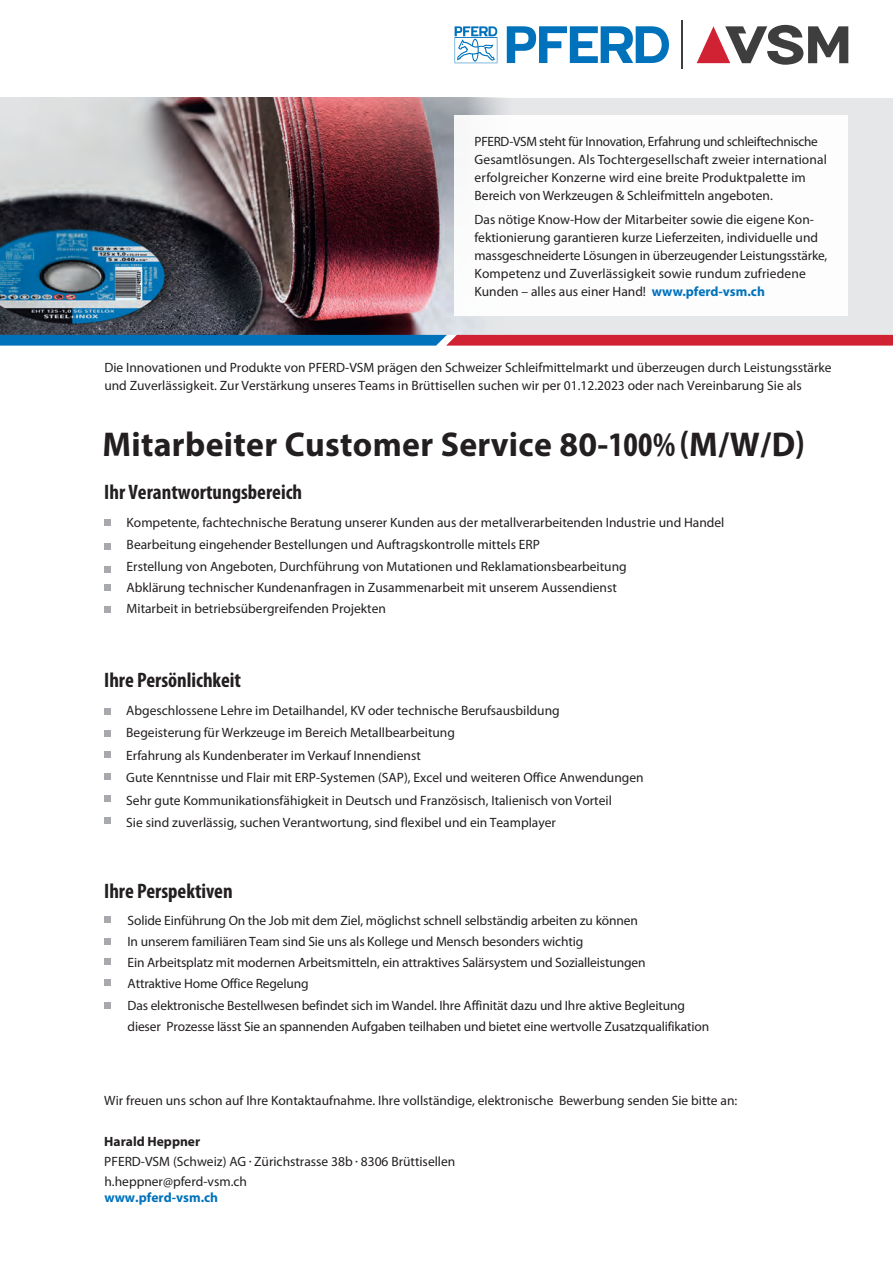
<style>
.page{position:relative;width:893px;height:1263px;background:#fff}
.page>*{position:absolute;margin:0;border:0;box-sizing:border-box;transform-origin:0 0}
.t1{font:700 34.5px "Myriad Pro";letter-spacing:.01em;color:#231f20}
.t2{font:700 condensed 21px "Myriad Pro";color:#231f20}
.t3{font:13.5px/18px "Myriad Pro";color:#231f20}
.t4{font:700 13.5px "Myriad Pro";color:#0072bc}
.s1{font-weight:700;color:#0072bc}
.s2{font-stretch:condensed}
.s3{font-weight:700}
</style>
<div class="page">
<hr style="left:682px;top:20px;width:1px;height:49px;background:#3e3e3f">
<svg style="left:507px;top:26px;width:162px;height:37px"></svg>
<svg style="left:455px;top:26px;width:42px;height:37px"></svg>
<svg style="left:697px;top:25px;width:151px;height:40px"></svg>
<div style="left:0;top:98px;width:893px;height:244px;background:#e6e7e9"></div>
<img style="left:0;top:98px;width:539px;height:237px">
<div style="left:455px;top:115px;width:393px;height:201px;background:#fff"></div>
<svg style="left:0;top:335px;width:893px;height:11px;background:#6f527d"></svg>
<div style="left:105px;top:519px;width:6px;height:7px;background:#a8a9ad"></div>
<svg style="left:105px;top:544px;width:6px;height:6px"></svg>
<svg style="left:105px;top:566px;width:6px;height:6px"></svg>
<svg style="left:105px;top:584px;width:6px;height:6px"></svg>
<svg style="left:105px;top:606px;width:6px;height:6px"></svg>
<svg style="left:104px;top:709px;width:6px;height:6px"></svg>
<svg style="left:104px;top:751px;width:6px;height:6px"></svg>
<svg style="left:104px;top:774px;width:6px;height:6px"></svg>
<svg style="left:104px;top:795px;width:6px;height:6px"></svg>
<svg style="left:104px;top:817px;width:6px;height:6px"></svg>
<div style="left:104px;top:730px;width:7px;height:6px;background:#a8a9ad"></div>
<div style="left:104px;top:916px;width:6px;height:7px;background:#a8a9ad"></div>
<div style="left:104px;top:938px;width:6px;height:7px;background:#a8a9ad"></div>
<div style="left:104px;top:959px;width:7px;height:6px;background:#a8a9ad"></div>
<div style="left:104px;top:980px;width:7px;height:6px;background:#a8a9ad"></div>
<div style="left:104px;top:1002px;width:7px;height:6px;background:#a8a9ad"></div>
<p class="t3" style="left:475px;top:132px;width:354px">PFERD-VSM steht für Innovation, Erfahrung und schleiftechnische Gesamtlösungen. Als Tochtergesellschaft zweier international erfolgreicher Konzerne wird eine breite Produktpalette im Bereich von Werkzeugen &amp; Schleifmitteln angeboten.</p>
<p class="t3" style="left:475px;top:210px;width:354px">Das nötige Know-How der Mitarbeiter sowie die eigene Kon&shy;fektionierung garantieren kurze Lieferzeiten, individuelle und massgeschneiderte Lösungen in überzeugender Leistungsstärke, Kompetenz und Zuverlässigkeit sowie rundum zufriedene Kunden – alles aus einer Hand! <span class="s1">www.pferd-vsm.ch</span></p>
<p class="t3" style="left:104px;top:358px;width:729px">Die Innovationen und Produkte von PFERD-VSM prägen den Schweizer Schleifmittelmarkt und überzeugen durch Leistungsstärke und Zuverlässigkeit. Zur Verstärkung unseres Teams in Brüttisellen suchen wir per 01.12.2023 oder nach Vereinbarung Sie als</p>
<h1 class="t1" style="left:103px;top:421px;width:703px">Mitarbeiter Customer Service 80-<span class="s2">100% (</span>M/W/D<span class="s2">)</span></h1>
<h2 class="t2" style="left:104px;top:478px;width:199px">Ihr Verantwortungsbereich</h2>
<p class="t3" style="left:127px;top:512px;width:599px;line-height:21.5px">Kompetente, fachtechnische Beratung unserer Kunden aus der metallverarbeitenden Industrie und Handel Bearbeitung eingehender Bestellungen und Auftragskontrolle mittels ERP<br>Erstellung von Angeboten, Durchführung von Mutationen und Reklamationsbearbeitung<br>Abklärung technischer Kundenanfragen in Zusammenarbeit mit unserem Aussendienst<br>Mitarbeit in betriebsübergreifenden Projekten</p>
<h2 class="t2" style="left:104px;top:667px;width:138px">Ihre Persönlichkeit</h2>
<p class="t3" style="left:126px;top:699px;width:519px;line-height:22.5px">Abgeschlossene Lehre im Detailhandel, KV oder technische Berufsausbildung<br>Begeisterung für Werkzeuge im Bereich Metallbearbeitung<br>Erfahrung als Kundenberater im Verkauf Innendienst<br>Gute Kenntnisse und Flair mit ERP-Systemen (SAP), Excel und weiteren Office Anwendungen Sehr gute Kommunikationsfähigkeit in Deutsch und Französisch, Italienisch von Vorteil<br>Sie sind zuverlässig, suchen Verantwortung, sind flexibel und ein Teamplayer</p>
<h2 class="t2" style="left:104px;top:877px;width:130px">Ihre Perspektiven</h2>
<p class="t3" style="left:128px;top:909px;width:583px;line-height:21.3px">Solide Einführung On the Job mit dem Ziel, möglichst schnell selbständig arbeiten zu können<br>In unserem familiären Team sind Sie uns als Kollege und Mensch besonders wichtig<br>Ein Arbeitsplatz mit modernen Arbeitsmitteln, ein attraktives Salärsystem und Sozialleistungen<br>Attraktive Home Office Regelung<br>Das elektronische Bestellwesen befindet sich im Wandel. Ihre Affinität dazu und Ihre aktive Begleitung dieser Prozesse lässt Sie an spannenden Aufgaben teilhaben und bietet eine wertvolle Zusatzqualifikation</p>
<p class="t3" style="left:104px;top:1091px;width:635px">Wir freuen uns schon auf Ihre Kontaktaufnahme. Ihre vollständige, elektronische Bewerbung senden Sie bitte an:</p>
<p class="t3" style="left:104px;top:1131px;width:353px;line-height:20.1px"><span class="s3">Harald Heppner<br></span>PFERD-VSM (Schweiz) AG <span class="s3">.</span> Zürichstrasse 38b <span class="s3">.</span> 8306 Brüttisellen h.heppner@pferd-vsm.ch</p>
<p class="t4" style="left:104px;top:1188px;width:115px">www.pferd-vsm.ch</p>
</div>
